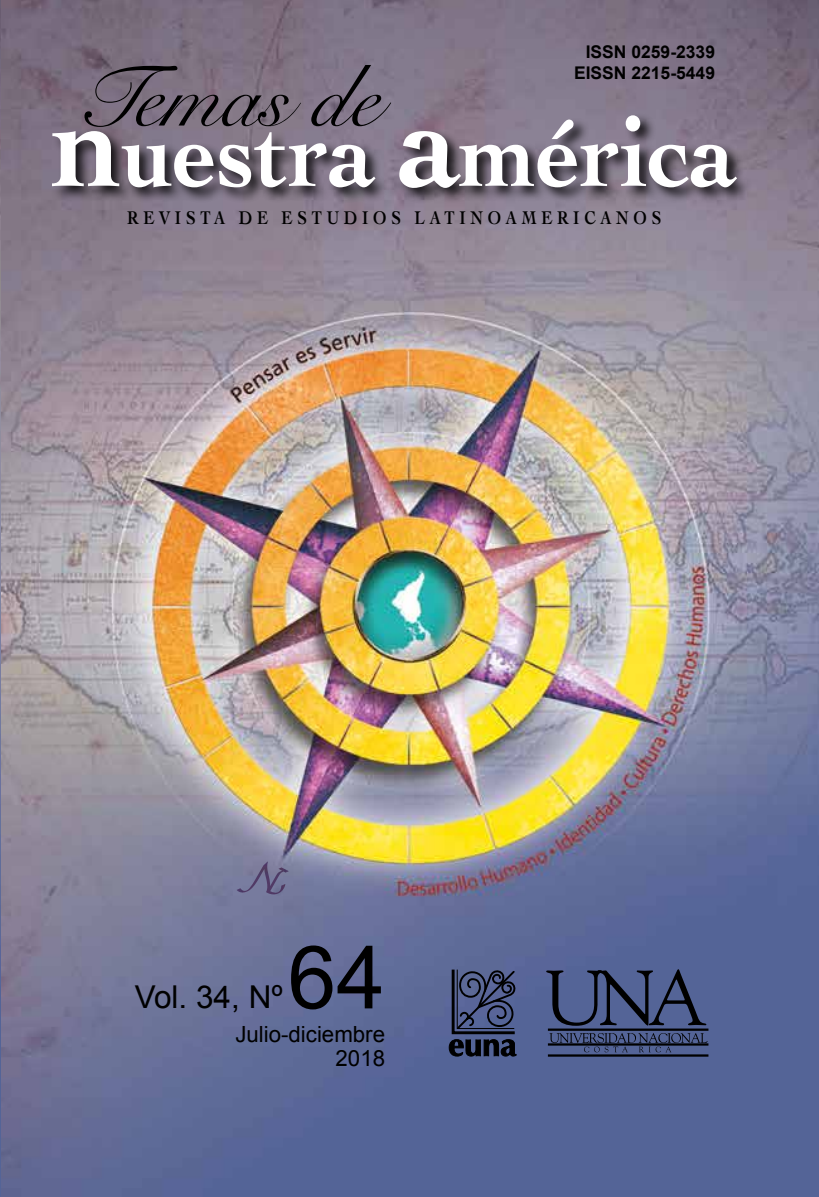
<style>
.page{position:relative;width:819px;height:1197px;background:#fff}
.page>*{position:absolute;margin:0;border:0;box-sizing:border-box;transform-origin:0 0}
.t1{font:700 105px "Cochin";color:#fff;scale:.9 1}
.t2{font:87.5px "Snell Roundhand";color:#000}
.t3{font:87.5px "Arial";color:#000}
.t4{font:31.5px "Arial";color:#000}
.t5{font:22.22px/23.8px "Arial";color:#000;text-align:right}
.t6{font:700 19.25px "Cochin";letter-spacing:.3em;color:#000;scale:.82 1}
.t7{font:700 17.5px/21px "Arial";color:#000;text-align:right}
.s1{font-size:140px}
</style>
<div class="page">
<img style="left:1px;top:0;width:818px;height:1197px">
<img style="left:237px;top:861px;width:52px;height:34px">
<div style="left:50px;top:113px;width:702px;height:91px;background:#000;opacity:.82"></div>
<svg style="left:449px;top:970px;width:68px;height:87px;background:#384161"></svg>
<hr style="left:548px;top:1054px;width:160px;height:3px;background:#000">
<hr style="left:548px;top:1029px;width:160px;height:2px;background:#000">
<hr style="left:548px;top:1043px;width:160px;height:3px;background:#000">
<svg style="left:546px;top:969px;width:160px;height:57px;background:#414e75"></svg>
<svg style="left:550px;top:1033px;width:158px;height:19px;background:#3e4a6f"></svg>
<p class="t7" style="left:574px;top:42px;width:143px">ISSN 0259-2339<br>EISSN 2215-5449</p>
<h2 class="t2" style="left:75px;top:28px;width:307px">Temas de</h2>
<h1 class="t1" style="left:53px;top:81px;width:761px"><span class="s1">n</span>uestra <span class="s1">a</span>mérica</h1>
<p class="t6" style="left:127px;top:204px;width:653px">REVISTA DE ESTUDIOS LATINOAMERICANOS</p>
<h3 class="t4" style="left:135px;top:977px;width:150px">Vol. 34, Nº</h3>
<h2 class="t3" style="left:288px;top:920px;width:99px">64</h2>
<p class="t5" style="left:235px;top:1023px;width:151px">Julio-diciembre<br>2018</p>
</div>
